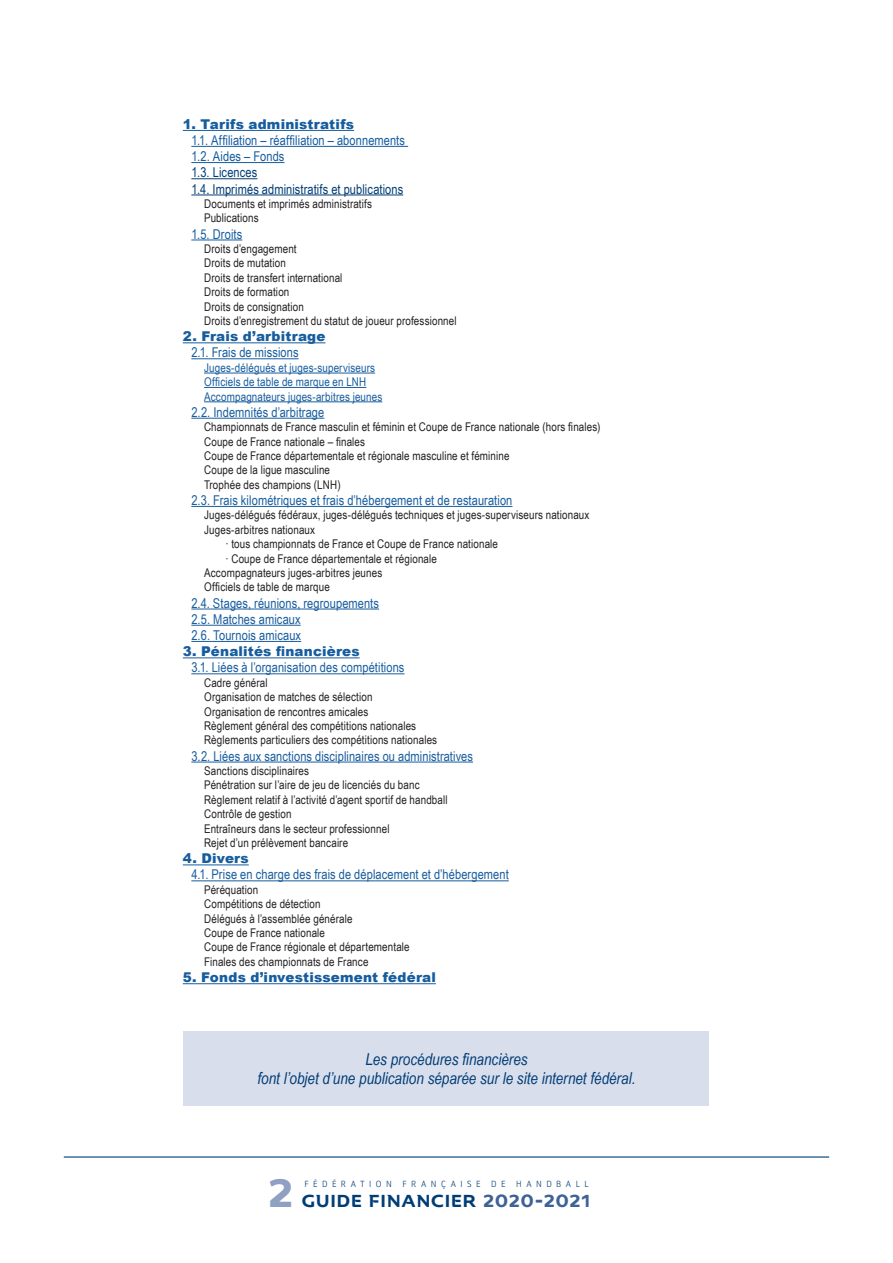
<style>
.page{position:relative;width:893px;height:1263px;background:#fff}
.page>*{position:absolute;margin:0;border:0;box-sizing:border-box;transform-origin:0 0}
.t1{font:37.5px "FF Hand";color:#8fa0c3}
.t2{font:italic 16.5px "Arial Narrow";color:#003d76}
.t3{font:16.5px "FF Hand";letter-spacing:.04em;color:#003d76}
.t4{font:13.5px "Arial Narrow";letter-spacing:.005em;color:#175d9e}
.t5{font:900 13.5px "Arial";letter-spacing:.015em;color:#175d9e}
.t6{font:13.5px "Arial Narrow";letter-spacing:.005em;color:#003d76}
.t7{font:12px "Arial Narrow";letter-spacing:.01em;color:#231f20}
.t8{font:12px "Arial Narrow";letter-spacing:.01em;color:#175d9e}
.t9{font:300 9px "Parka";letter-spacing:.5em;color:#003d76}
.s1{color:#3f6296}
</style>
<div class="page">
<hr style="left:64px;top:1156px;width:765px;height:1px;background:#003d76">
<hr style="left:183px;top:130px;width:171px;height:1px;background:#175d9e">
<hr style="left:191px;top:146px;width:217px;height:1px;background:#175d9e">
<hr style="left:191px;top:162px;width:93px;height:1px;background:#175d9e">
<hr style="left:191px;top:178px;width:66px;height:1px;background:#003d76">
<hr style="left:191px;top:194px;width:212px;height:1px;background:#003d76">
<hr style="left:191px;top:239px;width:51px;height:1px;background:#175d9e">
<hr style="left:183px;top:342px;width:142px;height:1px;background:#175d9e">
<hr style="left:191px;top:358px;width:108px;height:1px;background:#175d9e">
<hr style="left:204px;top:373px;width:171px;height:1px;background:#175d9e">
<hr style="left:204px;top:387px;width:162px;height:1px;background:#175d9e">
<hr style="left:204px;top:401px;width:178px;height:1px;background:#175d9e">
<hr style="left:191px;top:418px;width:133px;height:1px;background:#175d9e">
<hr style="left:191px;top:506px;width:321px;height:1px;background:#175d9e">
<hr style="left:191px;top:608px;width:188px;height:1px;background:#175d9e">
<hr style="left:191px;top:625px;width:110px;height:1px;background:#175d9e">
<hr style="left:191px;top:641px;width:110px;height:1px;background:#175d9e">
<hr style="left:183px;top:657px;width:177px;height:1px;background:#175d9e">
<hr style="left:191px;top:673px;width:213px;height:1px;background:#175d9e">
<hr style="left:191px;top:761px;width:282px;height:1px;background:#175d9e">
<hr style="left:183px;top:864px;width:66px;height:1px;background:#175d9e">
<hr style="left:191px;top:880px;width:318px;height:1px;background:#175d9e">
<hr style="left:183px;top:983px;width:253px;height:1px;background:#175d9e">
<div style="left:184px;top:1031px;width:525px;height:75px;background:#d9deec"></div>
<p class="t5" style="left:183px;top:114px;width:173px">1. Tarifs administratifs</p>
<p class="t4" style="left:191px;top:130px;width:215px">1.1. Affiliation – réaffiliation – abonnements</p>
<p class="t4" style="left:191px;top:146px;width:95px">1.2. Aides – Fonds</p>
<p class="t6" style="left:191px;top:163px;width:68px">1.3. Licences</p>
<p class="t6" style="left:191px;top:179px;width:213px">1.4. Imprimés administratifs et publications</p>
<p class="t7" style="left:204px;top:195px;width:169px">Documents et imprimés administratifs</p>
<p class="t7" style="left:204px;top:209px;width:56px">Publications</p>
<p class="t4" style="left:191px;top:224px;width:53px">1.5. Droits</p>
<p class="t7" style="left:204px;top:240px;width:94px">Droits d’engagement</p>
<p class="t7" style="left:204px;top:254px;width:83px">Droits de mutation</p>
<p class="t7" style="left:204px;top:269px;width:140px">Droits de transfert international</p>
<p class="t7" style="left:204px;top:283px;width:87px">Droits de formation</p>
<p class="t7" style="left:204px;top:297px;width:101px">Droits de consignation</p>
<p class="t7" style="left:204px;top:312px;width:254px">Droits d’enregistrement du statut de joueur professionnel</p>
<p class="t5" style="left:183px;top:326px;width:144px">2. Frais d’arbitrage</p>
<p class="t4" style="left:191px;top:343px;width:109px">2.1. Frais de missions</p>
<p class="t8" style="left:204px;top:359px;width:172px">Juges-délégués et juges-superviseurs</p>
<p class="t8" style="left:204px;top:373px;width:164px">Officiels de table de marque en LNH</p>
<p class="t8" style="left:204px;top:387px;width:180px">Accompagnateurs juges-arbitres jeunes</p>
<p class="t4" style="left:191px;top:402px;width:135px">2.2. Indemnités d’arbitrage</p>
<p class="t7" style="left:204px;top:418px;width:398px">Championnats de France masculin et féminin et Coupe de France nationale (hors finales)</p>
<p class="t7" style="left:204px;top:432px;width:163px">Coupe de France nationale – finales</p>
<p class="t7" style="left:204px;top:447px;width:307px">Coupe de France départementale et régionale masculine et féminine</p>
<p class="t7" style="left:204px;top:461px;width:127px">Coupe de la ligue masculine</p>
<p class="t7" style="left:204px;top:476px;width:138px">Trophée des champions (LNH)</p>
<p class="t4" style="left:191px;top:490px;width:323px">2.3. Frais kilométriques et frais d’hébergement et de restauration</p>
<p class="t7" style="left:204px;top:506px;width:387px">Juges-délégués fédéraux, juges-délégués techniques et juges-superviseurs nationaux</p>
<p class="t7" style="left:204px;top:521px;width:112px">Juges-arbitres nationaux</p>
<p class="t7" style="left:225px;top:535px;width:274px">· tous championnats de France et Coupe de France nationale</p>
<p class="t7" style="left:225px;top:549px;width:213px">· Coupe de France départementale et régionale</p>
<p class="t7" style="left:204px;top:564px;width:180px">Accompagnateurs juges-arbitres jeunes</p>
<p class="t7" style="left:204px;top:578px;width:127px">Officiels de table de marque</p>
<p class="t4" style="left:191px;top:593px;width:189px">2.4. Stages, réunions, regroupements</p>
<p class="t4" style="left:191px;top:609px;width:111px">2.5. Matches amicaux</p>
<p class="t4" style="left:191px;top:625px;width:111px">2.6. Tournois amicaux</p>
<p class="t5" style="left:183px;top:641px;width:178px">3. Pénalités financières</p>
<p class="t4" style="left:191px;top:658px;width:215px">3.1. Liées à l’organisation des compétitions</p>
<p class="t7" style="left:204px;top:674px;width:65px">Cadre général</p>
<p class="t7" style="left:204px;top:688px;width:170px">Organisation de matches de sélection</p>
<p class="t7" style="left:204px;top:702px;width:166px">Organisation de rencontres amicales</p>
<p class="t7" style="left:204px;top:717px;width:214px">Règlement général des compétitions nationales</p>
<p class="t7" style="left:204px;top:731px;width:235px">Règlements particuliers des compétitions nationales</p>
<p class="t4" style="left:191px;top:746px;width:283px">3.2. Liées aux sanctions disciplinaires ou administratives</p>
<p class="t7" style="left:204px;top:762px;width:107px">Sanctions disciplinaires</p>
<p class="t7" style="left:204px;top:776px;width:217px">Pénétration sur l’aire de jeu de licenciés du banc</p>
<p class="t7" style="left:204px;top:791px;width:245px">Règlement relatif à l’activité d’agent sportif de handball</p>
<p class="t7" style="left:204px;top:805px;width:89px">Contrôle de gestion</p>
<p class="t7" style="left:204px;top:819px;width:187px">Entraîneurs dans le secteur professionnel</p>
<p class="t7" style="left:204px;top:834px;width:146px">Rejet d’un prélèvement bancaire</p>
<p class="t5" style="left:183px;top:848px;width:67px">4. Divers</p>
<p class="t4" style="left:191px;top:865px;width:319px">4.1. Prise en charge des frais de déplacement et d’hébergement</p>
<p class="t7" style="left:204px;top:881px;width:56px">Péréquation</p>
<p class="t7" style="left:204px;top:895px;width:118px">Compétitions de détection</p>
<p class="t7" style="left:204px;top:909px;width:150px">Délégués à l’assemblée générale</p>
<p class="t7" style="left:204px;top:924px;width:122px">Coupe de France nationale</p>
<p class="t7" style="left:204px;top:938px;width:207px">Coupe de France régionale et départementale</p>
<p class="t7" style="left:204px;top:953px;width:166px">Finales des championnats de France</p>
<p class="t5" style="left:183px;top:967px;width:255px">5. Fonds d’investissement fédéral</p>
<p class="t2" style="left:365px;top:1047px;width:164px">Les procédures financières</p>
<p class="t2" style="left:258px;top:1067px;width:379px">font l’objet d’une publication séparée sur le site internet fédéral.</p>
<h1 class="t1" style="left:269px;top:1169px;width:28px">2</h1>
<p class="t9" style="left:304px;top:1178px;width:286px">FÉDÉRATION FRANÇAISE DE HANDBALL</p>
<h2 class="t3" style="left:302px;top:1190px;width:290px">GUIDE FINANCIER <span class="s1">2020-2021</span></h2>
</div>
